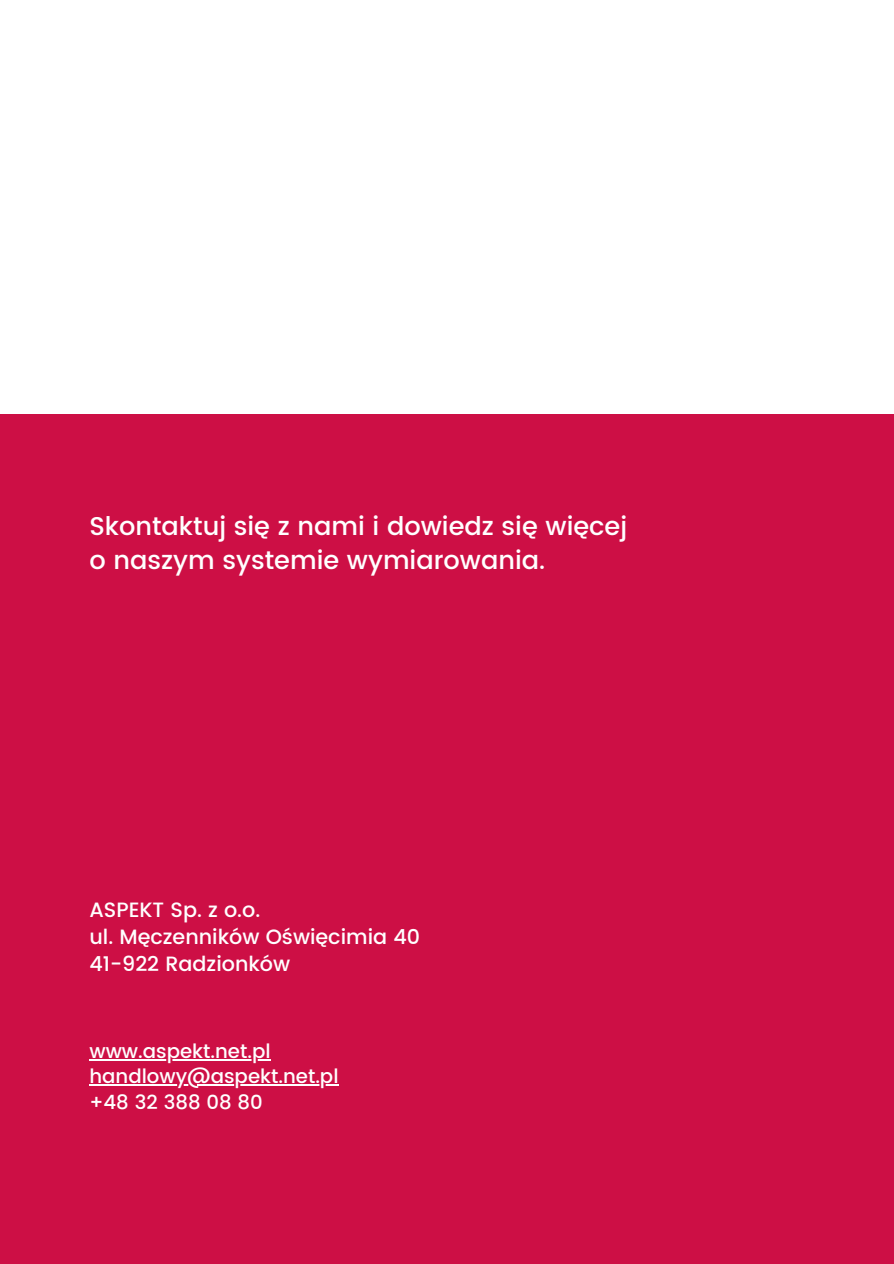
<style>
.page{position:relative;width:894px;height:1264px;background:#fff}
.page>*{position:absolute;margin:0;border:0;box-sizing:border-box;transform-origin:0 0}
.t1{font:500 25.65px/34.8px "Poppins";color:#fff}
.t2{font:500 20.7px/26.5px "Poppins";color:#fff}
.t3{font:500 19.65px/25.3px "Poppins";color:#fff}
</style>
<div class="page">
<div style="left:0;top:414px;width:893px;height:849px;background:#cd0f45"></div>
<hr style="left:89px;top:1059px;width:181px;height:1px;background:#fff">
<hr style="left:89px;top:1084px;width:249px;height:1px;background:#fff">
<p class="t1" style="left:89px;top:508px;width:539px">Skontaktuj się z nami i dowiedz się więcej o naszym systemie wymiarowania.</p>
<p class="t2" style="left:89px;top:897px;width:332px">ASPEKT Sp. z o.o.<br>ul. Męczenników Oświęcimia 40<br>41-922 Radzionków</p>
<p class="t3" style="left:89px;top:1038px;width:250px">www.aspekt.net.pl handlowy@aspekt.net.pl +48 32 388 08 80</p>
</div>
